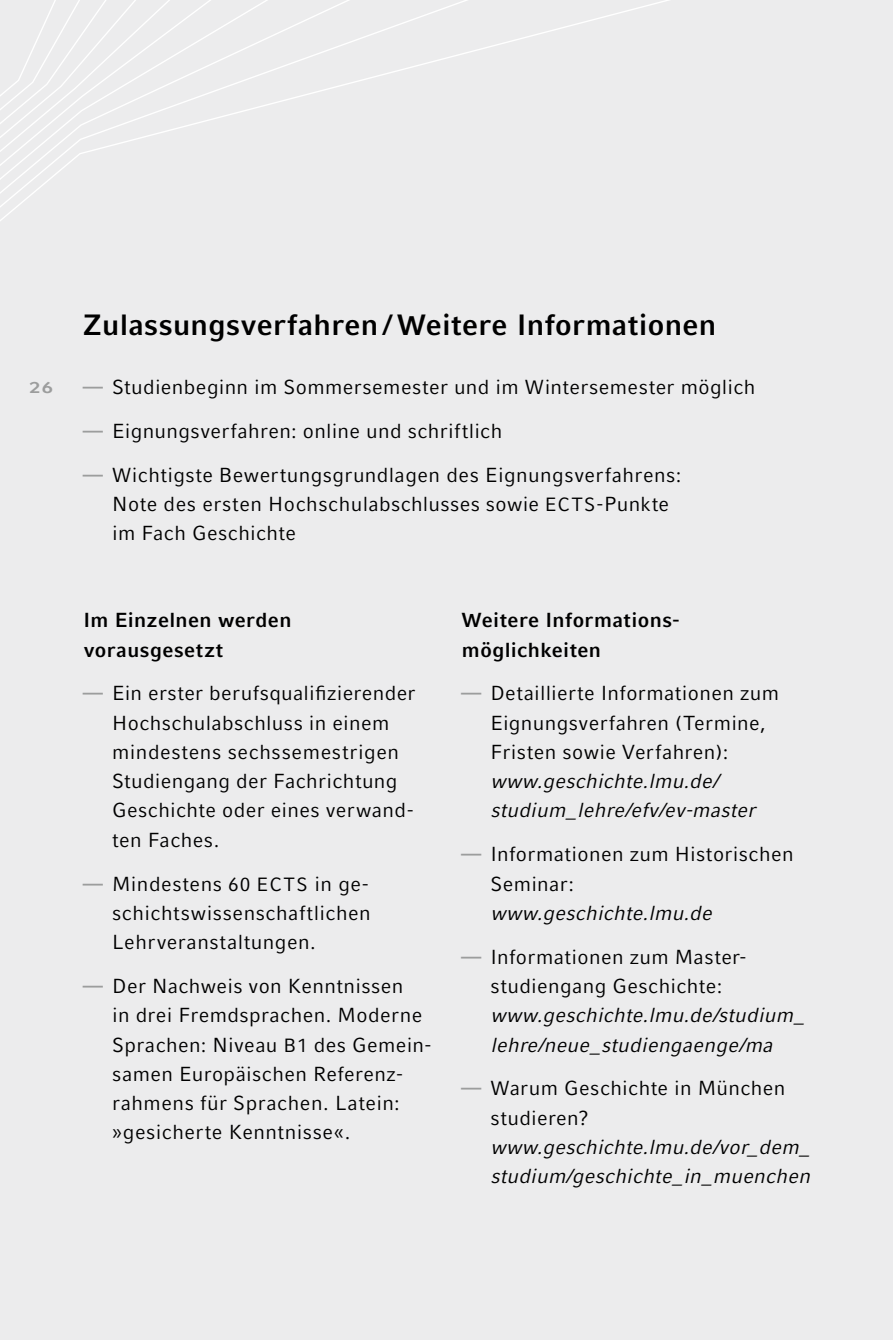
<style>
.page{position:relative;width:893px;height:1340px;background:#fff}
.page>*{position:absolute;margin:0;border:0;box-sizing:border-box;transform-origin:0 0}
.t1{font:700 29.25px "LMU Compatil Fact";letter-spacing:.015em;color:#000}
.t2{font:20.25px/29.2px "LMU Compatil Fact";letter-spacing:.02em;color:#000}
.t3{font:italic 20.25px/29.2px "LMU Compatil Fact";letter-spacing:.015em;color:#000}
.t4{font:700 20.25px/29.2px "LMU Compatil Fact";letter-spacing:.02em;color:#000}
.t5{font:20.25px "LMU Compatil Fact SC Bold";color:#9c9d9d}
.s1{font-weight:700;color:#9c9d9d}
.s2{font-size:19.12px}
</style>
<div class="page">
<div style="left:0;top:0;width:893px;height:1339px;background:#ececed"></div>
<svg style="left:0;top:0;width:669px;height:221px"></svg>
<h1 class="t1" style="left:83px;top:307px;width:635px">Zulassungsverfahren /Weitere Informationen</h1>
<p class="t5" style="left:29px;top:374px;width:25px">26</p>
<p class="t2" style="left:83px;top:372px;width:674px"><span class="s1">—</span> Studienbeginn im Sommersemester und im Wintersemester möglich</p>
<p class="t2" style="left:83px;top:416px;width:421px"><span class="s1">—</span> Eignungsverfahren: online und schriftlich</p>
<p class="t2" style="left:112px;top:460px;width:571px;text-indent:-29px"><span class="s1">—</span> Wichtigste Bewertungsgrundlagen des Eignungsverfahrens:<br>Note des ersten Hochschulabschlusses sowie <span class="s2">ECTS</span>-Punkte im Fach Geschichte</p>
<p class="t4" style="left:83px;top:605px;width:210px">Im Einzelnen werden vorausgesetzt</p>
<p class="t2" style="left:112px;top:678px;width:305px;text-indent:-29px"><span class="s1">—</span> Ein erster berufsqualifizierender<br>Hochschulabschluss in einem mindestens sechssemestrigen<br>Studiengang der Fachrichtung<br>Geschichte oder eines verwand&shy;ten Faches.</p>
<p class="t2" style="left:112px;top:868px;width:260px;text-align:justify;text-indent:-29px"><span class="s1">—</span> Mindestens <span class="s2">60 ECTS</span> in ge&shy;schichtswissenschaftlichen Lehrveranstaltungen.</p>
<p class="t2" style="left:112px;top:971px;width:321px;text-indent:-29px"><span class="s1">—</span> Der Nachweis von Kenntnissen<br>in drei Fremdsprachen. Moderne<br>Sprachen: Niveau <span class="s2">B1</span> des Gemein&shy;samen Europäischen Referenz&shy;rahmens für Sprachen. Latein: »gesicherte Kenntnisse«.</p>
<p class="t4" style="left:462px;top:605px;width:218px">Weitere Informations&shy;möglichkeiten</p>
<p class="t2" style="left:490px;top:678px;width:290px;text-indent:-29px"><span class="s1">—</span> Detaillierte Informationen zum<br>Eignungsverfahren (Termine,<br>Fristen sowie Verfahren):</p>
<p class="t3" style="left:490px;top:766px;width:267px">www.geschichte.lmu.de/ studium_lehre/efv/ev-master</p>
<p class="t2" style="left:490px;top:839px;width:305px;text-indent:-29px"><span class="s1">—</span> Informationen zum Historischen<br>Seminar:</p>
<p class="t3" style="left:490px;top:898px;width:223px">www.geschichte.lmu.de</p>
<p class="t2" style="left:461px;top:942px;width:287px;text-align:center"><span class="s1">—</span> Informationen zum Master&shy;studiengang Geschichte:</p>
<p class="t3" style="left:490px;top:1000px;width:315px">www.geschichte.lmu.de/studium_ lehre/neue_studiengaenge/ma</p>
<p class="t2" style="left:490px;top:1073px;width:297px;text-indent:-29px"><span class="s1">—</span> Warum Geschichte in München studieren?</p>
<p class="t3" style="left:490px;top:1132px;width:321px">www.geschichte.lmu.de/vor_dem_ studium/geschichte_in_muenchen</p>
</div>
